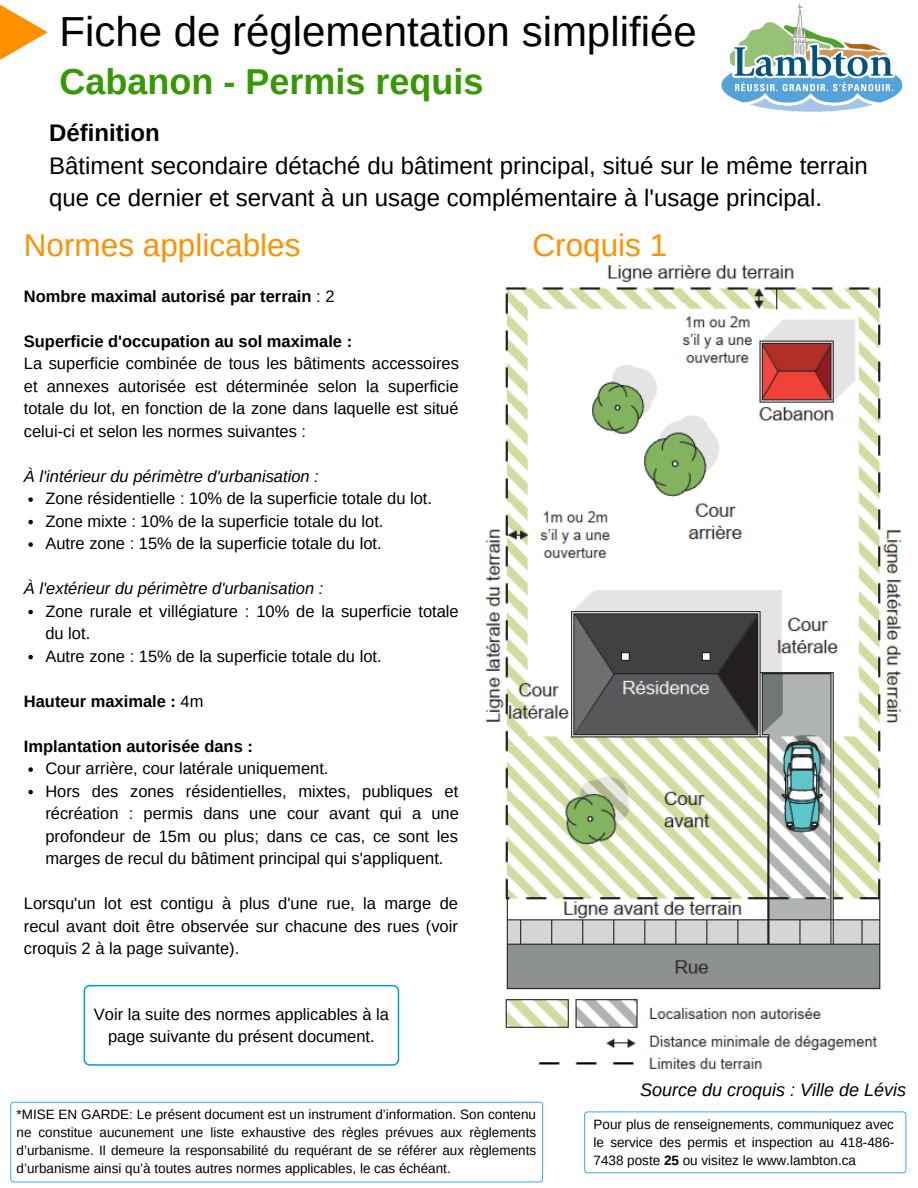
<style>
.page{position:relative;width:918px;height:1188px;background:#fff}
.page>*{position:absolute;margin:0;border:0;box-sizing:border-box;transform-origin:0 0}
.t1{font:42px "Arimo";color:#000}
.t2{font:700 36px "Arimo";color:#369901}
.t3{font:31.5px "Arimo";color:#ff9100}
.t4{font:24px/32.7px "Arimo";color:#000}
.t5{font:700 24px "Arimo";color:#000}
.t6{font:italic 18px "Arimo";color:#000}
.t7{font:16.5px/22.5px "Arimo";color:#000}
.t8{font:700 16.5px "Arimo";color:#000}
.t9{font:italic 16.5px "Arimo";color:#000}
.t10{font:13.5px/18px "Arimo";color:#000;text-align:justify}
.s1{font-weight:400}
.s2{font-weight:700}
</style>
<div class="page">
<svg style="left:0;top:5px;width:48px;height:55px"></svg>
<img style="left:721px;top:3px;width:182px;height:109px">
<svg style="left:28px;top:497px;width:5px;height:5px"></svg>
<svg style="left:28px;top:520px;width:5px;height:4px"></svg>
<svg style="left:28px;top:542px;width:5px;height:5px"></svg>
<svg style="left:28px;top:610px;width:5px;height:4px"></svg>
<svg style="left:28px;top:655px;width:5px;height:4px"></svg>
<svg style="left:28px;top:767px;width:5px;height:5px"></svg>
<svg style="left:28px;top:790px;width:5px;height:4px"></svg>
<img style="left:485px;top:265px;width:417px;height:804px">
<svg style="left:84px;top:985px;width:315px;height:81px"></svg>
<svg style="left:10px;top:1102px;width:533px;height:80px"></svg>
<svg style="left:584px;top:1112px;width:322px;height:61px"></svg>
<h1 class="t1" style="left:59px;top:8px;width:639px">Fiche de réglementation simplifiée</h1>
<h2 class="t2" style="left:59px;top:61px;width:425px">Cabanon - Permis requis</h2>
<h3 class="t5" style="left:49px;top:119px;width:112px">Définition</h3>
<h3 class="t4" style="left:49px;top:149px;width:820px">Bâtiment secondaire détaché du bâtiment principal, situé sur le même terrain que ce dernier et servant à un usage complémentaire à l'usage principal.</h3>
<h3 class="t3" style="left:24px;top:227px;width:278px">Normes applicables</h3>
<h3 class="t3" style="left:532px;top:227px;width:136px">Croquis 1</h3>
<p class="t8" style="left:24px;top:287px;width:312px">Nombre maximal autorisé par terrain <span class="s1">: 2</span></p>
<p class="t8" style="left:24px;top:332px;width:330px">Superficie d'occupation au sol maximale :</p>
<p class="t7" style="left:24px;top:352px;width:437px;text-align:justify">La superficie combinée de tous les bâtiments accessoires et annexes autorisée est déterminée selon la superficie totale du lot, en fonction de la zone dans laquelle est situé celui-ci et selon les normes suivantes :</p>
<p class="t9" style="left:24px;top:467px;width:296px">À l'intérieur du périmètre d'urbanisation :</p>
<p class="t7" style="left:45px;top:487px;width:388px">Zone résidentielle : 10% de la superficie totale du lot.<br>Zone mixte : 10% de la superficie totale du lot.<br>Autre zone : 15% de la superficie totale du lot.</p>
<p class="t9" style="left:24px;top:579px;width:301px">À l'extérieur du périmètre d'urbanisation :</p>
<p class="t7" style="left:45px;top:600px;width:415px">Zone rurale et villégiature : 10% de la superficie totale du lot.<br>Autre zone : 15% de la superficie totale du lot.</p>
<p class="t8" style="left:24px;top:692px;width:181px">Hauteur maximale : <span class="s1">4m</span></p>
<p class="t8" style="left:24px;top:737px;width:231px">Implantation autorisée dans :</p>
<p class="t7" style="left:45px;top:757px;width:415px">Cour arrière, cour latérale uniquement.<br>Hors des zones résidentielles, mixtes, publiques et récréation : permis dans une cour avant qui a une profondeur de 15m ou plus; dans ce cas, ce sont les marges de recul du bâtiment principal qui s'appliquent.</p>
<p class="t7" style="left:24px;top:892px;width:436px;text-align:justify">Lorsqu'un lot est contigu à plus d'une rue, la marge de recul avant doit être observée sur chacune des rues (voir croquis 2 à la page suivante).</p>
<p class="t7" style="left:94px;top:1003px;width:297px;text-align:center">Voir la suite des normes applicables à la page suivante du présent document.</p>
<p class="t6" style="left:640px;top:1080px;width:267px">Source du croquis : Ville de Lévis</p>
<p class="t10" style="left:17px;top:1105px;width:521px">*MISE EN GARDE: Le présent document est un instrument d’information. Son contenu ne constitue aucunement une liste exhaustive des règles prévues aux règlements d’urbanisme. Il demeure la responsabilité du requérant de se référer aux règlements d’urbanisme ainsi qu’à toutes autres normes applicables, le cas échéant.</p>
<p class="t10" style="left:594px;top:1115px;width:302px">Pour plus de renseignements, communiquez avec le service des permis et inspection au 418-486- 7438 poste <span class="s2">25</span> ou visitez le www.lambton.ca</p>
</div>
